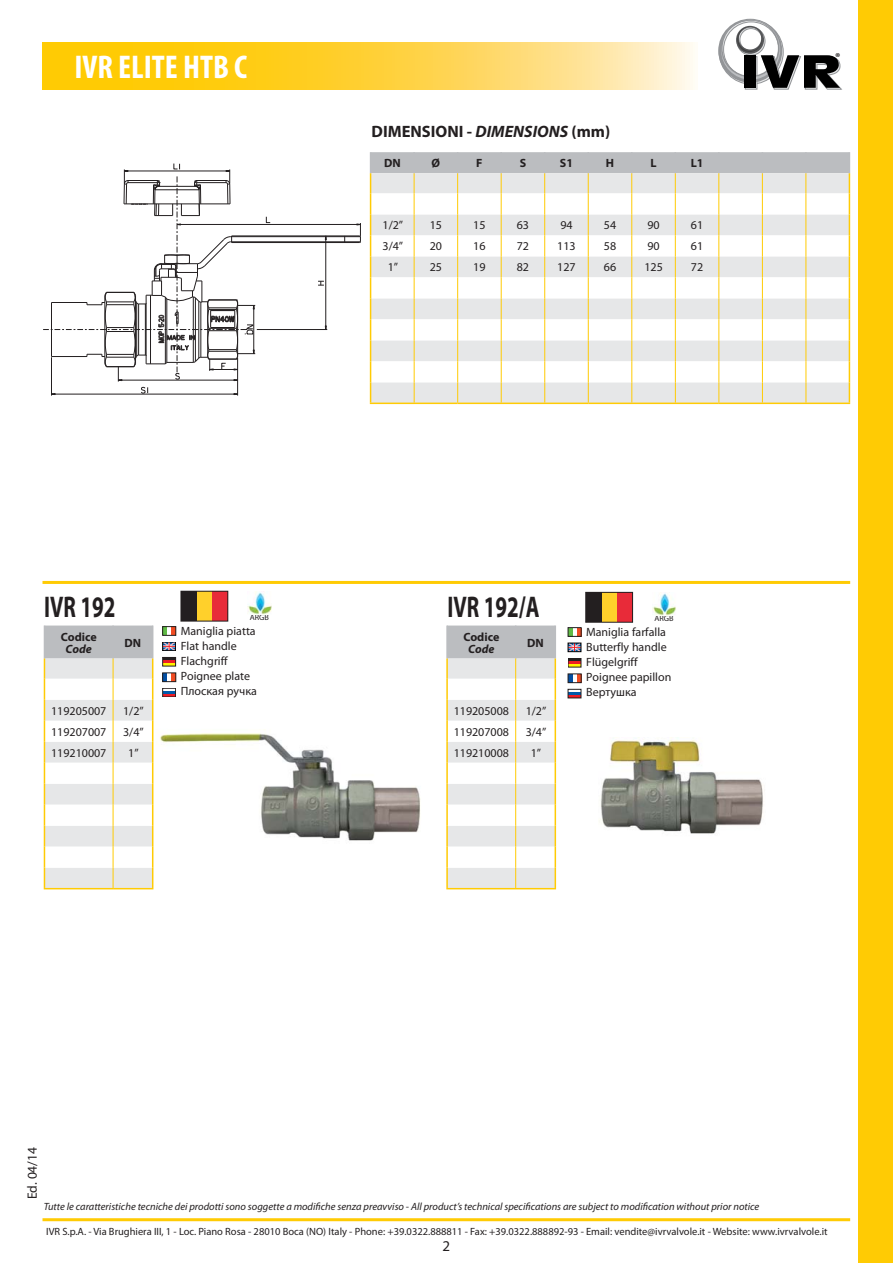
<style>
.page{position:relative;width:893px;height:1263px;background:#fff}
.page>*{position:absolute;margin:0;border:0;box-sizing:border-box;transform-origin:0 0}
.t1{font:700 condensed 33px "Myriad Pro";color:#fff}
.t2{font:700 30px "Myriad Pro";color:#231f20;scale:.7 1}
.t3{font:700 16.5px "Myriad Pro";color:#231f20}
.t4{font:15px "Myriad Pro";color:#231f20}
.t5{font:13.5px "Myriad Pro";color:#231f20}
.t6{font:12px/15px "Myriad Pro";color:#231f20}
.t7{font:700 12px "Myriad Pro";color:#231f20}
.t8{font:italic 700 12px "Myriad Pro";color:#231f20}
.t9{font:700 11.55px "Myriad Pro";color:#231f20}
.t10{font:10.5px "Myriad Pro";color:#231f20}
.t11{font:italic 10.5px "Myriad Pro";color:#231f20}
.t12{font:8.25px "Myriad Pro";color:#231f20}
.s1{font-style:italic}
</style>
<div class="page">
<div style="left:859px;top:0;width:34px;height:1263px;background:#ffcb04"></div>
<hr style="left:43px;top:1218px;width:807px;height:3px;background:#ffcb04">
<svg style="left:718px;top:19px;width:124px;height:70px"></svg>
<svg style="left:43px;top:43px;width:652px;height:47px;background:#ffd54a"></svg>
<img style="left:160px;top:729px;width:261px;height:112px">
<img style="left:600px;top:740px;width:163px;height:94px">
<svg style="left:265px;top:216px;width:6px;height:7px"></svg>
<svg style="left:318px;top:281px;width:6px;height:5px"></svg>
<hr style="left:51px;top:357px;width:1px;height:39px;background:#231f20">
<hr style="left:257px;top:329px;width:70px;height:1px;background:#231f20">
<hr style="left:237px;top:358px;width:1px;height:38px;background:#231f20">
<hr style="left:177px;top:224px;width:183px;height:1px;background:#231f20">
<hr style="left:325px;top:236px;width:1px;height:94px;background:#231f20">
<hr style="left:232px;top:242px;width:128px;height:1px;background:#231f20">
<hr style="left:231px;top:241px;width:129px;height:1px;background:#231f20">
<hr style="left:232px;top:236px;width:128px;height:1px;background:#231f20">
<svg style="left:357px;top:223px;width:4px;height:20px"></svg>
<svg style="left:43px;top:163px;width:212px;height:232px"></svg>
<hr style="left:43px;top:581px;width:807px;height:3px;background:#ffcb04">
<div style="left:181px;top:591px;width:47px;height:30px;background:#ffd02b"></div>
<div style="left:181px;top:591px;width:16px;height:30px;background:#231f20"></div>
<div style="left:212px;top:591px;width:16px;height:30px;background:#e82b39"></div>
<div style="left:181px;top:591px;width:47px;height:30px;border:1px solid #231f20"></div>
<img style="left:247px;top:591px;width:25px;height:24px">
<div style="left:586px;top:592px;width:46px;height:30px;background:#ffd02b"></div>
<div style="left:586px;top:592px;width:15px;height:30px;background:#231f20"></div>
<div style="left:617px;top:592px;width:15px;height:30px;background:#e82b39"></div>
<div style="left:585px;top:592px;width:48px;height:30px;border:1px solid #231f20"></div>
<img style="left:652px;top:592px;width:24px;height:24px">
<hr style="left:370px;top:403px;width:88px;height:1px;background:#ffcb04">
<hr style="left:458px;top:403px;width:130px;height:1px;background:#ffcb04">
<hr style="left:588px;top:403px;width:131px;height:1px;background:#ffcb04">
<hr style="left:719px;top:403px;width:131px;height:1px;background:#ffcb04">
<svg style="left:370px;top:152px;width:480px;height:251px"></svg>
<svg style="left:44px;top:626px;width:109px;height:263px"></svg>
<div style="left:171px;top:627px;width:5px;height:8px;background:#f04c23"></div>
<svg style="left:165px;top:644px;width:9px;height:5px"></svg>
<div style="left:163px;top:642px;width:13px;height:9px;border:1px solid #000"></div>
<svg style="left:165px;top:659px;width:9px;height:5px"></svg>
<div style="left:163px;top:657px;width:13px;height:9px;border:1px solid #231f20"></div>
<div style="left:171px;top:673px;width:5px;height:9px;background:#f04c23"></div>
<div style="left:163px;top:673px;width:13px;height:9px;border:1px solid #231f20"></div>
<svg style="left:165px;top:691px;width:9px;height:4px"></svg>
<div style="left:163px;top:688px;width:13px;height:9px;border:1px solid #231f20"></div>
<svg style="left:570px;top:630px;width:9px;height:4px"></svg>
<svg style="left:570px;top:645px;width:9px;height:5px"></svg>
<div style="left:568px;top:643px;width:13px;height:9px;border:1px solid #000"></div>
<svg style="left:570px;top:660px;width:9px;height:5px"></svg>
<div style="left:568px;top:658px;width:13px;height:9px;border:1px solid #231f20"></div>
<svg style="left:570px;top:676px;width:9px;height:5px"></svg>
<div style="left:568px;top:674px;width:13px;height:9px;border:1px solid #231f20"></div>
<svg style="left:570px;top:692px;width:9px;height:4px"></svg>
<div style="left:568px;top:689px;width:13px;height:9px;border:1px solid #231f20"></div>
<hr style="left:446px;top:626px;width:2px;height:33px;background:#bbbdc0">
<hr style="left:554px;top:626px;width:2px;height:33px;background:#bbbdc0">
<hr style="left:446px;top:659px;width:2px;height:20px;background:#ffcb04">
<hr style="left:554px;top:659px;width:2px;height:20px;background:#ffcb04">
<hr style="left:446px;top:679px;width:2px;height:21px;background:#ffcb04">
<hr style="left:554px;top:679px;width:2px;height:21px;background:#ffcb04">
<hr style="left:446px;top:700px;width:2px;height:21px;background:#ffcb04">
<hr style="left:554px;top:700px;width:2px;height:21px;background:#ffcb04">
<hr style="left:446px;top:721px;width:2px;height:21px;background:#ffcb04">
<hr style="left:554px;top:721px;width:2px;height:21px;background:#ffcb04">
<hr style="left:446px;top:742px;width:2px;height:21px;background:#ffcb04">
<hr style="left:554px;top:742px;width:2px;height:21px;background:#ffcb04">
<hr style="left:446px;top:763px;width:2px;height:21px;background:#ffcb04">
<hr style="left:554px;top:763px;width:2px;height:21px;background:#ffcb04">
<hr style="left:446px;top:784px;width:2px;height:21px;background:#ffcb04">
<hr style="left:554px;top:784px;width:2px;height:21px;background:#ffcb04">
<hr style="left:446px;top:805px;width:2px;height:21px;background:#ffcb04">
<hr style="left:554px;top:805px;width:2px;height:21px;background:#ffcb04">
<hr style="left:446px;top:826px;width:2px;height:21px;background:#ffcb04">
<hr style="left:554px;top:826px;width:2px;height:21px;background:#ffcb04">
<hr style="left:446px;top:847px;width:2px;height:21px;background:#ffcb04">
<hr style="left:554px;top:847px;width:2px;height:21px;background:#ffcb04">
<hr style="left:446px;top:868px;width:2px;height:20px;background:#ffcb04">
<hr style="left:554px;top:868px;width:2px;height:20px;background:#ffcb04">
<hr style="left:446px;top:888px;width:110px;height:1px;background:#ffcb04">
<svg style="left:447px;top:626px;width:108px;height:262px"></svg>
<h1 class="t1" style="left:74px;top:48px;width:174px">IVR ELITE HTB C</h1>
<h3 class="t3" style="left:372px;top:122px;width:240px">DIMENSIONI - <span class="s1">DIMENSIONS</span> (mm)</h3>
<p class="t7" style="left:384px;top:156px;width:18px">DN</p>
<p class="t7" style="left:431px;top:156px;width:10px">Ø</p>
<p class="t7" style="left:476px;top:156px;width:8px">F</p>
<p class="t7" style="left:520px;top:156px;width:8px">S</p>
<p class="t7" style="left:560px;top:156px;width:15px">S1</p>
<p class="t7" style="left:606px;top:156px;width:10px">H</p>
<p class="t7" style="left:650px;top:156px;width:8px">L</p>
<p class="t7" style="left:691px;top:156px;width:14px">L1</p>
<p class="t6" style="left:382px;top:219px;width:22px">1/2”</p>
<p class="t6" style="left:430px;top:219px;width:14px">15</p>
<p class="t6" style="left:473px;top:219px;width:14px">15</p>
<p class="t6" style="left:517px;top:219px;width:14px">63</p>
<p class="t6" style="left:560px;top:219px;width:14px">94</p>
<p class="t6" style="left:604px;top:219px;width:14px">54</p>
<p class="t6" style="left:647px;top:219px;width:14px">90</p>
<p class="t6" style="left:691px;top:219px;width:14px">61</p>
<p class="t6" style="left:382px;top:240px;width:22px">3/4”</p>
<p class="t6" style="left:430px;top:240px;width:14px">20</p>
<p class="t6" style="left:473px;top:240px;width:14px">16</p>
<p class="t6" style="left:517px;top:240px;width:14px">72</p>
<p class="t6" style="left:557px;top:240px;width:20px">113</p>
<p class="t6" style="left:604px;top:240px;width:14px">58</p>
<p class="t6" style="left:647px;top:240px;width:14px">90</p>
<p class="t6" style="left:691px;top:240px;width:14px">61</p>
<p class="t6" style="left:388px;top:261px;width:12px">1”</p>
<p class="t6" style="left:430px;top:261px;width:14px">25</p>
<p class="t6" style="left:473px;top:261px;width:14px">19</p>
<p class="t6" style="left:517px;top:261px;width:14px">82</p>
<p class="t6" style="left:557px;top:261px;width:20px">127</p>
<p class="t6" style="left:604px;top:261px;width:14px">66</p>
<p class="t6" style="left:644px;top:261px;width:20px">125</p>
<p class="t6" style="left:691px;top:261px;width:14px">72</p>
<h2 class="t2" style="left:44px;top:589px;width:103px">IVR 192</h2>
<p class="t7" style="left:61px;top:629px;width:37px">Codice</p>
<p class="t8" style="left:66px;top:641px;width:28px">Code</p>
<p class="t7" style="left:125px;top:635px;width:18px">DN</p>
<h2 class="t2" style="left:447px;top:589px;width:133px">IVR 192/A</h2>
<p class="t7" style="left:463px;top:629px;width:37px">Codice</p>
<p class="t8" style="left:468px;top:641px;width:28px">Code</p>
<p class="t12" style="left:250px;top:614px;width:21px">ARGB</p>
<p class="t12" style="left:654px;top:615px;width:21px">ARGB</p>
<p class="t6" style="left:181px;top:624px;width:78px">Maniglia piatta<br>Flat handle<br>Flachgriff<br>Poignee plate<br>Плоская ручка</p>
<p class="t6" style="left:586px;top:625px;width:87px">Maniglia farfalla<br>Butterfly handle<br>Flügelgriff<br>Poignee papillon<br>Вертушка</p>
<p class="t7" style="left:527px;top:635px;width:18px">DN</p>
<p class="t6" style="left:51px;top:704px;width:57px">119205007</p>
<p class="t6" style="left:123px;top:704px;width:22px">1/2”</p>
<p class="t6" style="left:51px;top:725px;width:57px">119207007</p>
<p class="t6" style="left:123px;top:725px;width:22px">3/4”</p>
<p class="t6" style="left:51px;top:746px;width:57px">119210007</p>
<p class="t6" style="left:128px;top:746px;width:12px">1”</p>
<p class="t6" style="left:454px;top:704px;width:57px">119205008</p>
<p class="t6" style="left:526px;top:704px;width:22px">1/2”</p>
<p class="t6" style="left:454px;top:725px;width:57px">119207008</p>
<p class="t6" style="left:526px;top:725px;width:22px">3/4”</p>
<p class="t6" style="left:454px;top:746px;width:57px">119210008</p>
<p class="t6" style="left:531px;top:746px;width:12px">1”</p>
<p class="t9" style="left:835px;top:50px;width:7px">®</p>
<p class="t5" style="left:27px;top:1199px;width:54px;rotate:-90deg">Ed. 04/14</p>
<p class="t11" style="left:44px;top:1203px;width:717px">Tutte le caratteristiche tecniche dei prodotti sono soggette a modifiche senza preavviso - All product’s technical specifications are subject to modification without prior notice</p>
<p class="t10" style="left:46px;top:1228px;width:783px">IVR S.p.A. - Via Brughiera III, 1 - Loc. Piano Rosa - 28010 Boca (NO) Italy - Phone: +39.0322.888811 - Fax: +39.0322.888892-93 - Email: vendite@ivrvalvole.it - Website: www.ivrvalvole.it</p>
<p class="t4" style="left:442px;top:1241px;width:9px">2</p>
</div>
